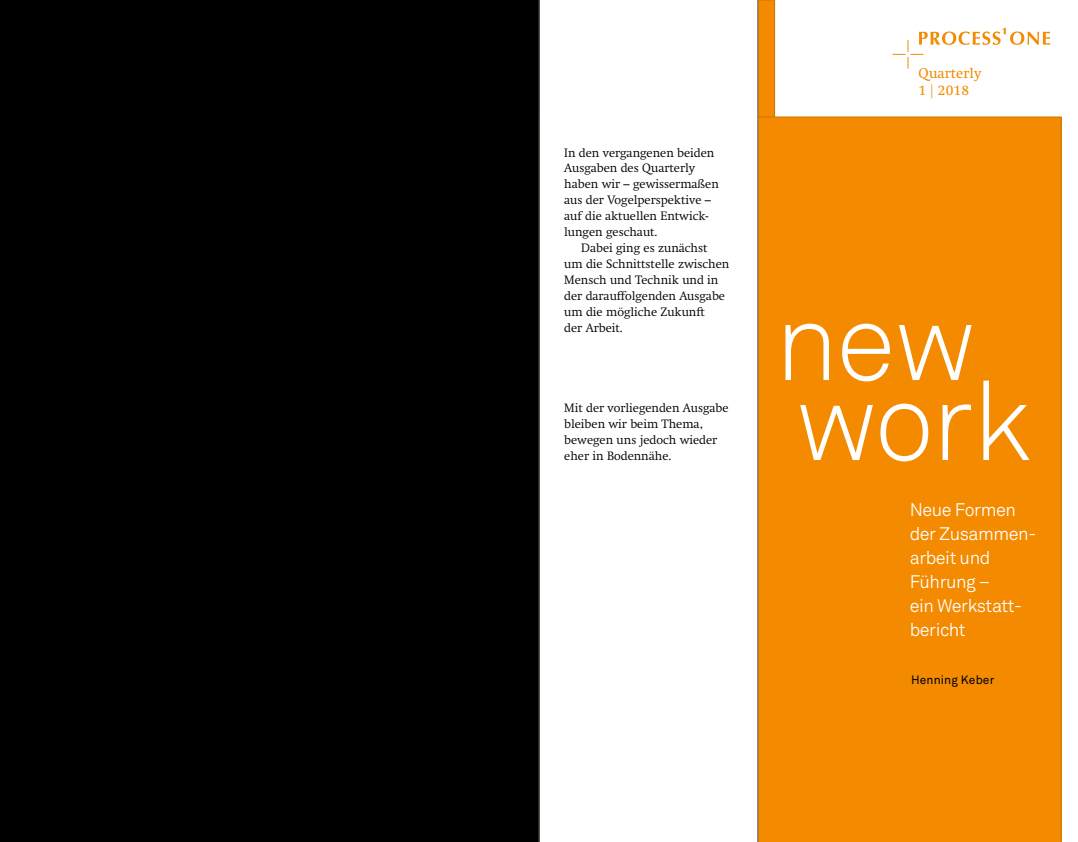
<style>
.page{position:relative;width:1078px;height:842px;background:#fff}
.page>*{position:absolute;margin:0;border:0;box-sizing:border-box;transform-origin:0 0}
.t1{font:300 110px/80px "Akkurat Std";letter-spacing:-.025em;color:#fff}
.t2{font:300 18px/24px "Akkurat";letter-spacing:-.025em;color:#fff}
.t3{font:14px/17px "Swift";letter-spacing:.01em;color:#f38a00}
.t4{font:300 12px/16px "Swift";color:#000}
.t5{font:12px "Akkurat Std";letter-spacing:.01em;color:#000}
</style>
<div class="page">
<div style="left:0;top:0;width:1077px;height:842px;background:#000"></div>
<div style="left:539px;top:0;width:538px;height:842px;background:#fff"></div>
<svg style="left:892px;top:28px;width:157px;height:41px"></svg>
<div style="left:757px;top:117px;width:303px;height:725px;background:#f38a00"></div>
<svg style="left:539px;top:0;width:1px;height:842px"></svg>
<p class="t4" style="left:564px;top:144px;width:156px">In den vergangenen beiden<br>Ausgaben des Quarterly haben wir – gewissermaßen aus der Vogelperspektive – auf die aktuellen Entwick&shy;lungen geschaut.</p>
<p class="t4" style="left:564px;top:240px;width:166px;text-indent:17px">Dabei ging es zunächst<br>um die Schnittstelle zwischen<br>Mensch und Technik und in der darauffolgenden Ausgabe um die mögliche Zukunft<br>der Arbeit.</p>
<p class="t4" style="left:564px;top:400px;width:166px">Mit der vorliegenden Ausgabe bleiben wir beim Thema, bewegen uns jedoch wieder eher in Bodennähe.</p>
<p class="t3" style="left:918px;top:65px;width:64px">Quarterly<br>1 | 2018</p>
<h1 class="t1" style="left:774px;top:302px;width:258px">new work</h1>
<h2 class="t2" style="left:909px;top:498px;width:128px">Neue Formen der Zusammen&shy;arbeit und<br>Führung –<br>ein Werkstatt&shy;bericht</h2>
<p class="t5" style="left:910px;top:673px;width:85px">Henning Keber</p>
</div>
